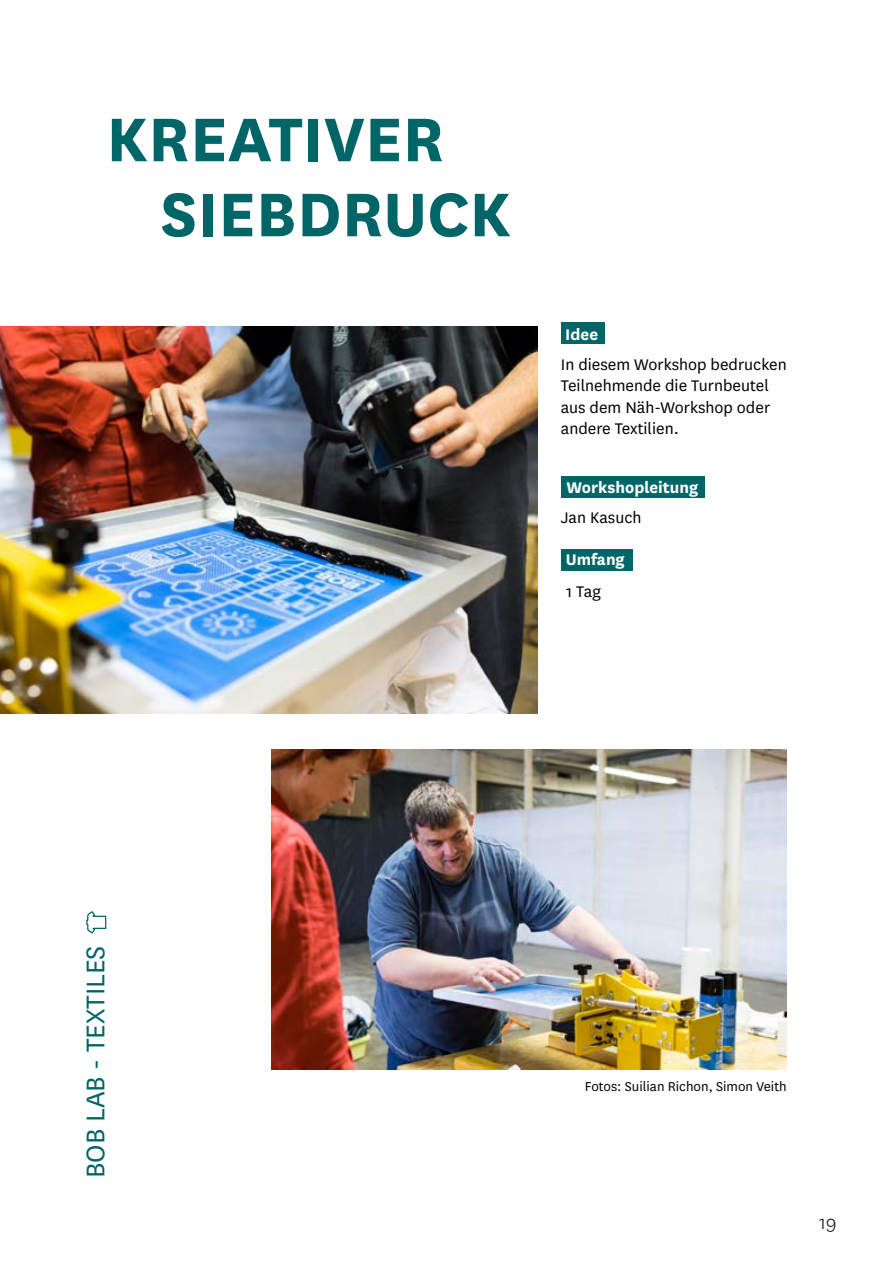
<style>
.page{position:relative;width:893px;height:1263px;background:#fff}
.page>*{position:absolute;margin:0;border:0;box-sizing:border-box;transform-origin:0 0}
.t1{font:700 72px/75px "National";color:#006567}
.t2{font:30px "National";color:#006567}
.t3{font:300 21px "National";color:#000}
.t4{font:18px/21.6px "National";color:#000}
.t5{font:700 18px "National";color:#fff}
.t6{font:15px "National";color:#000}
</style>
<div class="page">
<div style="left:561px;top:476px;width:143px;height:22px;background:#006567"></div>
<div style="left:561px;top:323px;width:43px;height:21px;background:#006567"></div>
<img style="left:272px;top:750px;width:515px;height:319px">
<img style="left:0;top:327px;width:537px;height:386px">
<svg style="left:86px;top:911px;width:21px;height:23px"></svg>
<div style="left:561px;top:549px;width:71px;height:22px;background:#006567"></div>
<h1 class="t1" style="left:160px;top:96px;width:352px;text-indent:-54px">KREATIVER<br>SIEBDRUCK</h1>
<p class="t5" style="left:565px;top:321px;width:34px">Idee</p>
<p class="t4" style="left:561px;top:353px;width:227px">In diesem Workshop bedrucken<br>Teilnehmende die Turnbeutel aus dem Näh-Workshop oder andere Textilien.</p>
<p class="t5" style="left:566px;top:474px;width:133px">Workshopleitung</p>
<p class="t4" style="left:561px;top:506px;width:82px">Jan Kasuch</p>
<p class="t5" style="left:566px;top:547px;width:60px">Umfang</p>
<p class="t4" style="left:566px;top:580px;width:36px">1 Tag</p>
<h2 class="t2" style="left:76px;top:1178px;width:234px;rotate:-90deg">BOB LAB - TEXTILES</h2>
<p class="t6" style="left:585px;top:1077px;width:203px">Fotos: Suilian Richon, Simon Veith</p>
<p class="t3" style="left:819px;top:1209px;width:19px">19</p>
</div>
